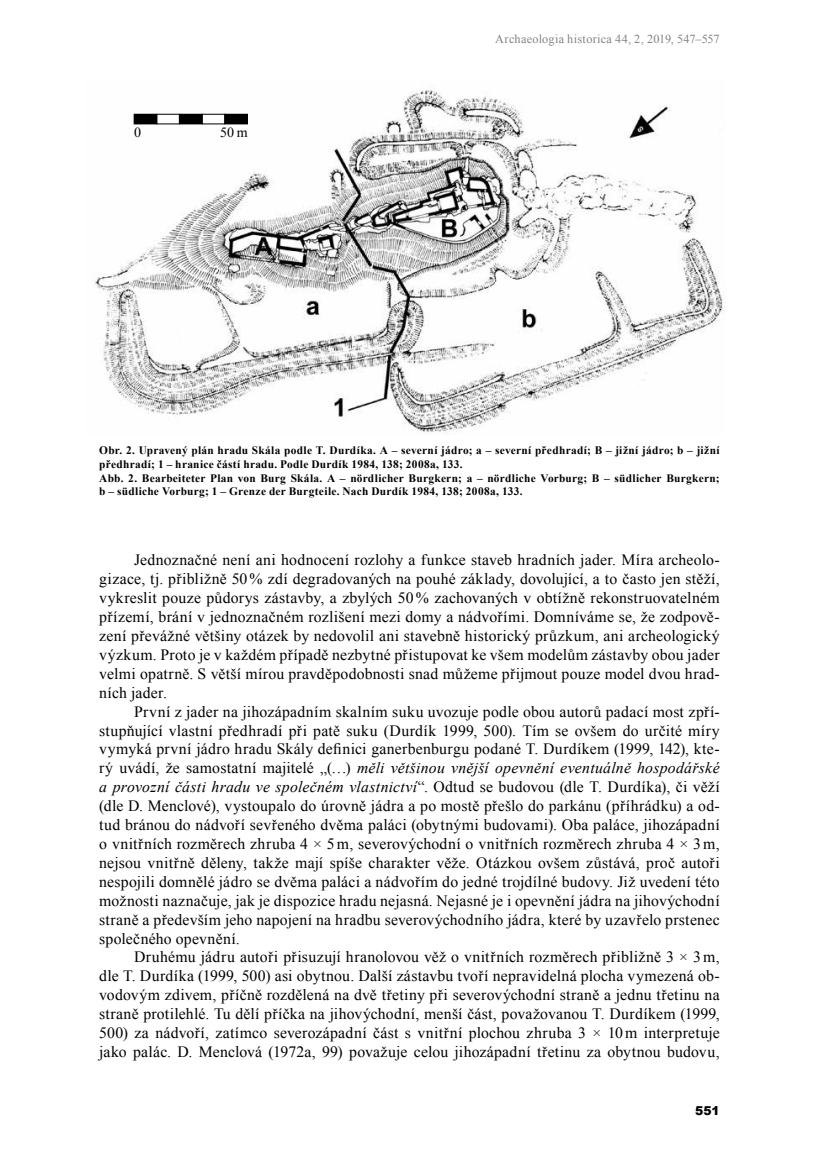
<style>
.page{position:relative;width:819px;height:1171px;background:#fff}
.page>*{position:absolute;margin:0;border:0;box-sizing:border-box;transform-origin:0 0}
.t1{font:15.75px/18.9px "Times New Roman";letter-spacing:.015em;color:#000;text-align:justify}
.t2{font:14px "Times New Roman";color:#000}
.t3{font:12.25px "Times New Roman";letter-spacing:.02em;color:#808285}
.t4{font:900 12.25px "Arial";color:#000}
.t5{font:700 11.38px/13.7px "Times New Roman";letter-spacing:.025em;color:#000}
.s1{font-style:italic}
</style>
<div class="page">
<img style="left:95px;top:88px;width:630px;height:344px">
<div style="left:134px;top:114px;width:23px;height:10px;background:#000"></div>
<div style="left:202px;top:114px;width:23px;height:10px;border:1px solid #000"></div>
<div style="left:179px;top:114px;width:23px;height:10px;background:#000"></div>
<div style="left:225px;top:114px;width:22px;height:10px;background:#000"></div>
<p class="t2" style="left:134px;top:123px;width:8px">0</p>
<p class="t2" style="left:220px;top:123px;width:29px">50m</p>
<p class="t3" style="left:495px;top:31px;width:226px">Archaeologia historica 44, 2, 2019, 547–557</p>
<p class="t5" style="left:99px;top:443px;width:622px">Obr. 2. Upravený plán hradu Skála podle T. Durdíka. A – severní jádro; a – severní předhradí; B – jižní jádro; b – jižní předhradí; 1 – hranice částí hradu. Podle Durdík 1984, 138; 2008a, 133.<br>Abb. 2. Bearbeiteter Plan von Burg Skála. A – nördlicher Burgkern; a – nördliche Vorburg; B – südlicher Burgkern; b – südliche Vorburg; 1 – Grenze der Burgteile. Nach Durdík 1984, 138; 2008a, 133.</p>
<p class="t1" style="left:99px;top:550px;width:622px;text-indent:35px">Jednoznačné není ani hodnocení rozlohy a funkce staveb hradních jader. Míra archeolo&shy;gizace, tj. přibližně 50% zdí degradovaných na pouhé základy, dovolující, a to často jen stěží, vykreslit pouze půdorys zástavby, a zbylých 50% zachovaných v obtížně rekonstruovatelném přízemí, brání v jednoznačném rozlišení mezi domy a nádvořími. Domníváme se, že zodpově&shy;zení převážné většiny otázek by nedovolil ani stavebně historický průzkum, ani archeologický výzkum. Proto je v každém případě nezbytné přistupovat ke všem modelům zástavby obou jader velmi opatrně. S větší mírou pravděpodobnosti snad můžeme přijmout pouze model dvou hrad&shy;ních jader.</p>
<p class="t1" style="left:99px;top:702px;width:622px;text-indent:35px">První z jader na jihozápadním skalním suku uvozuje podle obou autorů padací most zpří&shy;stupňující vlastní předhradí při patě suku (Durdík 1999, 500). Tím se ovšem do určité míry vymyká první jádro hradu Skály definici ganerbenburgu podané T. Durdíkem (1999, 142), kte&shy;rý uvádí, že samostatní majitelé „(…) <span class="s1">měli většinou vnější opevnění eventuálně hospodářské a provozní části hradu ve společném vlastnictví</span>“. Odtud se budovou (dle T. Durdíka), či věží (dle D. Menclové), vystoupalo do úrovně jádra a po mostě přešlo do parkánu (příhrádku) a od&shy;tud bránou do nádvoří sevřeného dvěma paláci (obytnými budovami). Oba paláce, jihozápadní o vnitřních rozměrech zhruba 4 × 5m, severovýchodní o vnitřních rozměrech zhruba 4 × 3m, nejsou vnitřně děleny, takže mají spíše charakter věže. Otázkou ovšem zůstává, proč autoři nespojili domnělé jádro se dvěma paláci a nádvořím do jedné trojdílné budovy. Již uvedení této možnosti naznačuje, jak je dispozice hradu nejasná. Nejasné je i opevnění jádra na jihovýchodní straně a především jeho napojení na hradbu severovýchodního jádra, které by uzavřelo prstenec společného opevnění.</p>
<p class="t1" style="left:99px;top:947px;width:622px;text-indent:35px">Druhému jádru autoři přisuzují hranolovou věž o vnitřních rozměrech přibližně 3 × 3m, dle T. Durdíka (1999, 500) asi obytnou. Další zástavbu tvoří nepravidelná plocha vymezená ob&shy;vodovým zdivem, příčně rozdělená na dvě třetiny při severovýchodní straně a jednu třetinu na straně protilehlé. Tu dělí příčka na jihovýchodní, menší část, považovanou T. Durdíkem (1999, 500) za nádvoří, zatímco severozápadní část s vnitřní plochou zhruba 3 × 10m interpretuje jako palác. D. Menclová (1972a, 99) považuje celou jihozápadní třetinu za obytnou budovu,</p>
<p class="t4" style="left:695px;top:1102px;width:26px">551</p>
</div>
